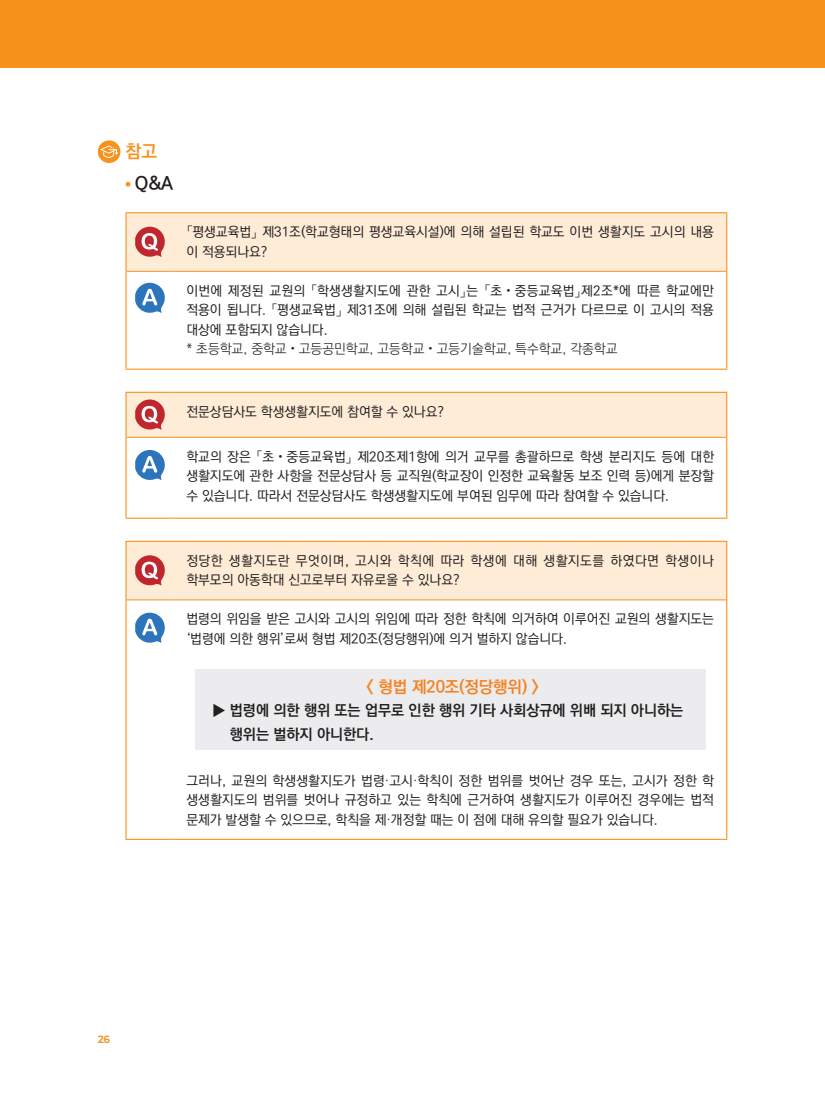
<style>
.page{position:relative;width:825px;height:1119px;background:#fff}
.page>*{position:absolute;margin:0;border:0;box-sizing:border-box;transform-origin:0 0}
.타이틀_들여쓰기{font:18px "Ko Pub World Dotum PB";color:#231f20}
.t1{font:18px "Ko Pub World Dotum PB";color:#f7931d}
.t2{font:16.5px "Ko Pub World Dotum PB";color:#f58220}
.t3{font:15px/24px "Ko Pub World Dotum PB";color:#231f20}
.t4{font:13.5px/19.5px "Ko Pub World Dotum PM";color:#231f20;text-align:justify}
.t5{font:13.5px/19.5px "Ko Pub World Dotum PM";letter-spacing:.035em;color:#231f20}
.t6{font:13.5px "Ko Pub World Dotum PL";color:#231f20}
.t7{font:10.5px "KOFIH Dr LEEJWOTF B";color:#f7931d}
</style>
<div class="page">
<div style="left:0;top:0;width:825px;height:67px;background:#f7931d"></div>
<div style="left:98px;top:140px;width:22px;height:23px;background:#f7931d;border-radius:50%"></div>
<svg style="left:100px;top:145px;width:18px;height:13px"></svg>
<hr style="left:127px;top:271px;width:47px;height:1px;background:#f7931d">
<hr style="left:174px;top:271px;width:552px;height:1px;background:#f7931d">
<hr style="left:125px;top:212px;width:49px;height:1px;background:#f7931d">
<hr style="left:125px;top:213px;width:2px;height:58px;background:#f7931d">
<hr style="left:174px;top:212px;width:553px;height:1px;background:#f7931d">
<hr style="left:125px;top:271px;width:2px;height:97px;background:#f7931d">
<hr style="left:726px;top:271px;width:1px;height:97px;background:#f7931d">
<hr style="left:125px;top:368px;width:49px;height:1px;background:#f7931d">
<hr style="left:174px;top:368px;width:553px;height:1px;background:#f7931d">
<div style="left:126px;top:213px;width:601px;height:58px;background:#feecd7"></div>
<svg style="left:135px;top:283px;width:30px;height:30px"></svg>
<hr style="left:127px;top:437px;width:47px;height:1px;background:#f7931d">
<hr style="left:174px;top:437px;width:552px;height:1px;background:#f7931d">
<hr style="left:125px;top:392px;width:49px;height:1px;background:#f7931d">
<hr style="left:125px;top:393px;width:2px;height:44px;background:#f7931d">
<hr style="left:125px;top:437px;width:2px;height:80px;background:#f7931d">
<hr style="left:726px;top:437px;width:1px;height:80px;background:#f7931d">
<hr style="left:125px;top:517px;width:49px;height:1px;background:#f7931d">
<hr style="left:174px;top:517px;width:553px;height:1px;background:#f7931d">
<svg style="left:126px;top:392px;width:601px;height:45px;background:#fce5cf"></svg>
<svg style="left:135px;top:450px;width:30px;height:30px"></svg>
<svg style="left:127px;top:600px;width:599px;height:150px"></svg>
<hr style="left:125px;top:540px;width:49px;height:2px;background:#f7931d">
<hr style="left:125px;top:542px;width:2px;height:58px;background:#f7931d">
<hr style="left:174px;top:540px;width:553px;height:2px;background:#f7931d">
<hr style="left:125px;top:600px;width:2px;height:238px;background:#f7931d">
<hr style="left:726px;top:600px;width:1px;height:238px;background:#f7931d">
<hr style="left:125px;top:838px;width:49px;height:1px;background:#f7931d">
<hr style="left:174px;top:838px;width:553px;height:1px;background:#f7931d">
<div style="left:126px;top:541px;width:601px;height:59px;background:#feecd7"></div>
<svg style="left:135px;top:612px;width:30px;height:30px"></svg>
<div style="left:195px;top:669px;width:510px;height:81px;background:#ececee"></div>
<p class="t1" style="left:126px;top:138px;width:33px">참고</p>
<p class="타이틀_들여쓰기" style="left:125px;top:171px;width:49px"><sup>●</sup> Q&amp;A</p>
<p class="t4" style="left:186px;top:223px;width:529px">「평생교육법」 제31조(학교형태의 평생교육시설)에 의해 설립된 학교도 이번 생활지도 고시의 내용 이 적용되나요?</p>
<p class="t4" style="left:186px;top:281px;width:529px">이번에 제정된 교원의 「학생생활지도에 관한 고시」는 「초・중등교육법」제2조*에 따른 학교에만 적용이 됩니다. 「평생교육법」 제31조에 의해 설립된 학교는 법적 근거가 다르므로 이 고시의 적용 대상에 포함되지 않습니다.</p>
<p class="t6" style="left:186px;top:340px;width:433px">* 초등학교, 중학교・고등공민학교, 고등학교・고등기술학교, 특수학교, 각종학교</p>
<p class="t4" style="left:186px;top:402px;width:259px">전문상담사도 학생생활지도에 참여할 수 있나요?</p>
<p class="t4" style="left:186px;top:447px;width:529px">학교의 장은 「초・중등교육법」 제20조제1항에 의거 교무를 총괄하므로 학생 분리지도 등에 대한 생활지도에 관한 사항을 전문상담사 등 교직원(학교장이 인정한 교육활동 보조 인력 등)에게 분장할 수 있습니다. 따라서 전문상담사도 학생생활지도에 부여된 임무에 따라 참여할 수 있습니다.</p>
<p class="t5" style="left:186px;top:551px;width:529px">정당한 생활지도란 무엇이며, 고시와 학칙에 따라 학생에 대해 생활지도를 하였다면 학생이나 학부모의 아동학대 신고로부터 자유로울 수 있나요?</p>
<p class="t4" style="left:186px;top:610px;width:529px">법령의 위임을 받은 고시와 고시의 위임에 따라 정한 학칙에 의거하여 이루어진 교원의 생활지도는 ‘법령에 의한 행위’로써 형법 제20조(정당행위)에 의거 벌하지 않습니다.</p>
<p class="t2" style="left:367px;top:674px;width:174px">&lt; 형법 제20조(정당행위) &gt;</p>
<p class="t3" style="left:230px;top:699px;width:455px;text-indent:-18px">▶ 법령에 의한 행위 또는 업무로 인한 행위 기타 사회상규에 위배 되지 아니하는 행위는 벌하지 아니한다.</p>
<p class="t4" style="left:186px;top:771px;width:529px">그러나, 교원의 학생생활지도가 법령·고시·학칙이 정한 범위를 벗어난 경우 또는, 고시가 정한 학 생생활지도의 범위를 벗어나 규정하고 있는 학칙에 근거하여 생활지도가 이루어진 경우에는 법적 문제가 발생할 수 있으므로, 학칙을 제·개정할 때는 이 점에 대해 유의할 필요가 있습니다.</p>
<p class="t7" style="left:98px;top:1031px;width:14px">26</p>
</div>
